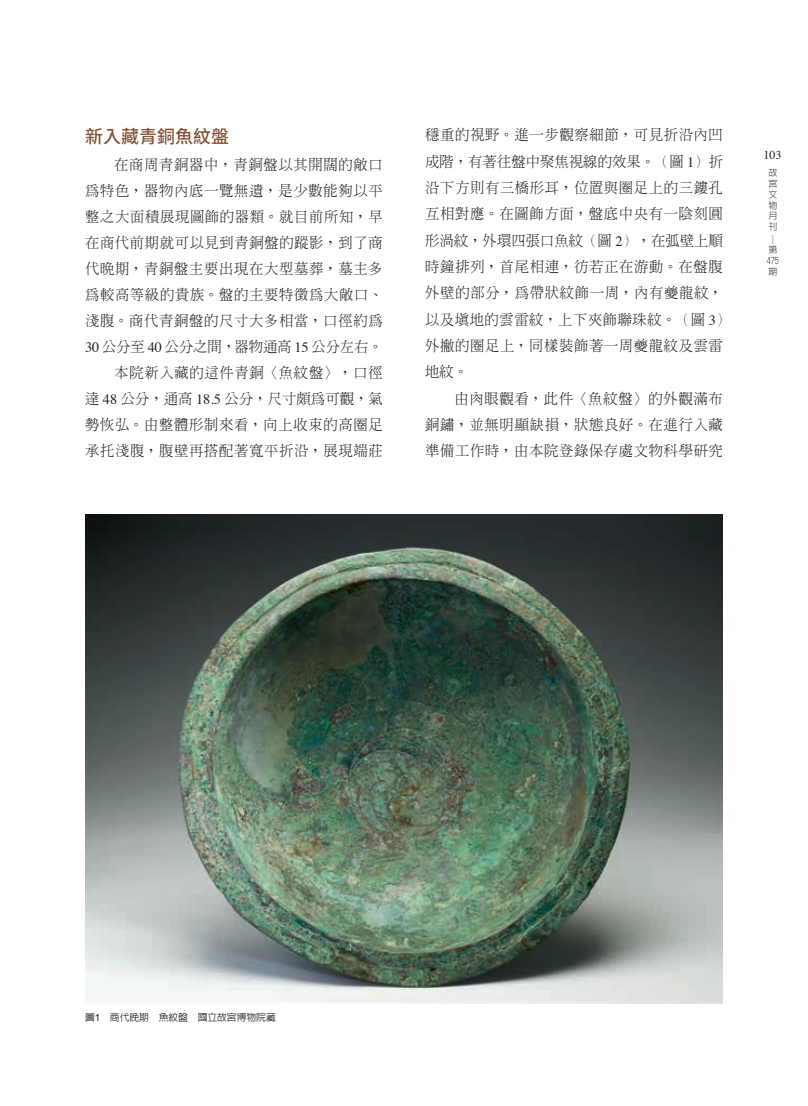
<style>
.page{position:relative;width:808px;height:1106px;background:#fff}
.page>*{position:absolute;margin:0;border:0;box-sizing:border-box;transform-origin:0 0}
.t1{font:500 18px "Noto Sans CJ Ktc";color:#835237}
.t2{font:300 14.25px/26px "AR Ming B5";letter-spacing:.05em;color:#231f20;text-align:right}
.t3{font:12px "Times";color:#231f20}
.t4{font:500 9.75px "AR Hei B5";color:#231f20}
.t5{font:300 9px/10.8px "AR Hei B5";color:#231f20;text-align:justify}
.s1{font-family:"Times";font-weight:400}
.s2{font-family:"Arial";font-weight:400}
</style>
<div class="page">
<img style="left:85px;top:514px;width:638px;height:489px">
<p class="t1" style="left:85px;top:127px;width:145px">新入藏青銅魚紋盤</p>
<p class="t2" style="left:85px;top:152px;width:299px">在商周青銅器中，青銅盤以其開闊的敞口<br>為特色，器物內底一覽無遺，是少數能夠以平整之大面積展現圖飾的器類。就目前所知，早在商代前期就可以見到青銅盤的蹤影，到了商代晚期，青銅盤主要出現在大型墓葬，墓主多為較高等級的貴族。盤的主要特徵為大敞口、淺腹。商代青銅盤的尺寸大多相當，口徑約為<br><span class="s1">30</span> 公分至 <span class="s1">40</span> 公分之間，器物通高 <span class="s1">15</span> 公分左右。本院新入藏的這件青銅〈魚紋盤〉，口徑<br>達 <span class="s1">48</span> 公分，通高 <span class="s1">18.5</span> 公分，尺寸頗為可觀，氣勢恢弘。由整體形制來看，向上收束的高圈足承托淺腹，腹壁再搭配著寬平折沿，展現端莊</p>
<p class="t2" style="left:425px;top:121px;width:306px;line-height:26.4px;text-align:left">穩重的視野。進一步觀察細節，可見折沿內凹成階，有著往盤中聚焦視線的效果。（圖 <span class="s1">1</span>）折沿下方則有三橋形耳，位置與圈足上的三鏤孔互相對應。在圖飾方面，盤底中央有一陰刻圓形渦紋，外環四張口魚紋（圖 <span class="s1">2</span>），在弧壁上順時鐘排列，首尾相連，彷若正在游動。在盤腹外壁的部分，為帶狀紋飾一周，內有夔龍紋，以及填地的雲雷紋，上下夾飾聯珠紋。（圖 <span class="s1">3</span>）外撇的圈足上，同樣裝飾著一周夔龍紋及雲雷地紋。</p>
<p class="t2" style="left:425px;top:385px;width:299px;line-height:26.4px;text-align:justify;text-indent:29px">由肉眼觀看，此件〈魚紋盤〉的外觀滿布銅鏽，並無明顯缺損，狀態良好。在進行入藏準備工作時，由本院登錄保存處文物科學研究</p>
<p class="t3" style="left:763px;top:144px;width:20px">103</p>
<p class="t5" style="left:768px;top:167px;width:10px">故宮文物月刊</p>
<p class="t5" style="left:778px;top:234px;width:10px;rotate:90deg">─</p>
<p class="t5" style="left:767px;top:244px;width:14px;text-align:left">第<br>475期</p>
<p class="t4" style="left:85px;top:1012px;width:192px">圖<span class="s2">1</span>　商代晚期　魚紋盤　國立故宮博物院藏</p>
</div>
